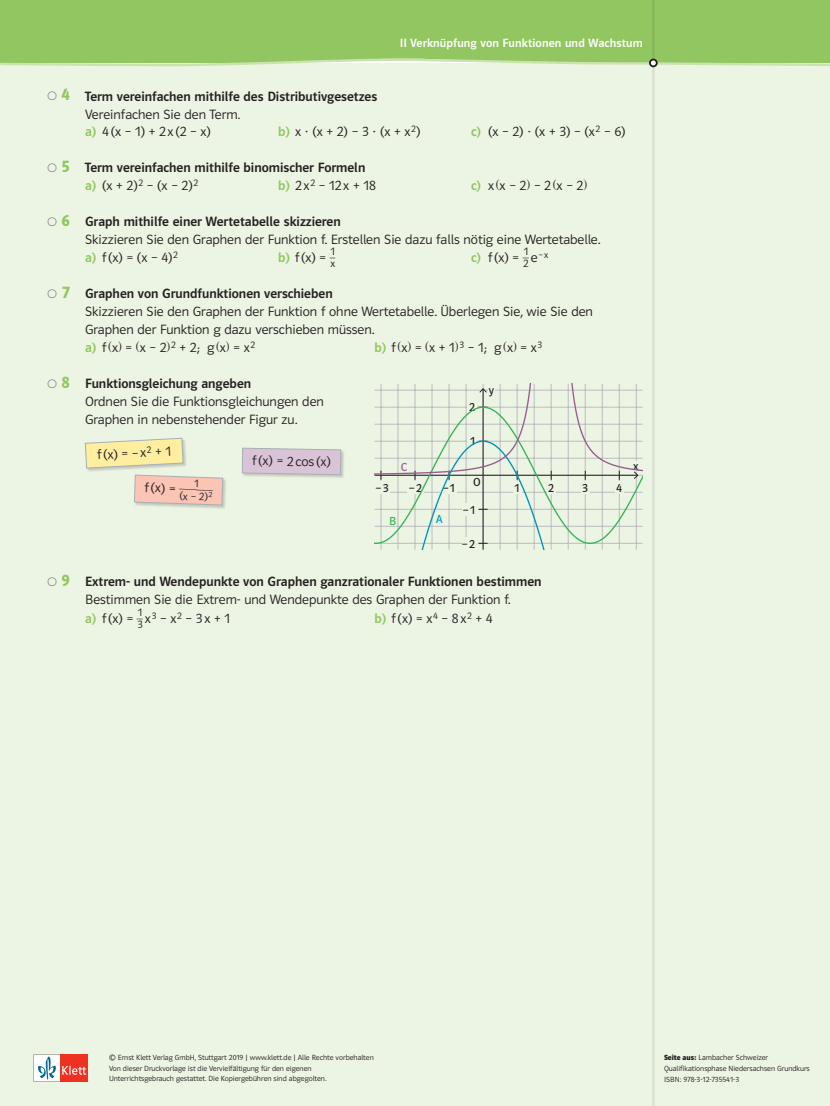
<style>
.page{position:relative;width:830px;height:1106px;background:#fff}
.page>*{position:absolute;margin:0;border:0;box-sizing:border-box;transform-origin:0 0}
.t1{font:600 16.5px "Polo CEF";color:#91c660}
.t2{font:300 13.5px/18px "Polo CEF";color:#231f20}
.t3{font:500 13.5px "Polo CEF";color:#231f20}
.LS_Kolumentitel{font:500 12px "Polo CEF";letter-spacing:.01em;color:#fff}
.t4{font:11.7px "Polo MA11 K Buch";color:#231f20}
.t5{font:11.7px "Polo MA11 K Buch";color:#995c8e}
.t6{font:11.7px "Polo MA11 K Buch";color:#36b558}
.t7{font:11.7px "Polo MA11 K Buch";color:#0093ba}
.t8{font:300 10.8px "Polo CEF";color:#231f20}
.t9{font:300 9.45px "Polo CEF";color:#231f20}
.t10{font:300 7.5px/10.6px "Polo CEF";color:#231f20}
.s1{font-weight:500;color:#91c660}
.s2{font-family:"STIX General";font-weight:400;font-size:12.75px}
.s3{font-size:10.8px}
.s4{font-size:13.5px}
.s5{font-weight:700}
</style>
<div class="page">
<div style="left:0;top:0;width:829px;height:57px;background:#91c660"></div>
<div style="left:0;top:63px;width:829px;height:1043px;background:#ecf4e3"></div>
<svg style="left:33px;top:1054px;width:54px;height:27px"></svg>
<hr style="left:651px;top:0;width:3px;height:1106px;background:#ececee">
<svg style="left:0;top:57px;width:829px;height:10px"></svg>
<div style="left:649px;top:60px;width:7px;height:6px;background:#fff;border-radius:50%"></div>
<div style="left:648px;top:59px;width:9px;height:8px;border:2px solid #231f20;border-radius:50%"></div>
<div style="left:242px;top:448px;width:103px;height:31px;background:#231f20;opacity:.2"></div>
<svg style="left:242px;top:448px;width:99px;height:27px"></svg>
<div style="left:134px;top:475px;width:93px;height:34px;background:#231f20;opacity:.2"></div>
<svg style="left:134px;top:475px;width:89px;height:30px"></svg>
<div style="left:85px;top:438px;width:102px;height:34px;background:#231f20;opacity:.2"></div>
<svg style="left:85px;top:438px;width:98px;height:30px"></svg>
<svg style="left:374px;top:384px;width:268px;height:165px"></svg>
<p class="LS_Kolumentitel" style="left:399px;top:36px;width:244px">II Verknüpfung von Funktionen und Wachstum</p>
<p class="t1" style="left:61px;top:85px;width:10px">4</p>
<p class="t1" style="left:61px;top:157px;width:10px">5</p>
<p class="t1" style="left:61px;top:211px;width:10px">6</p>
<p class="t1" style="left:62px;top:283px;width:9px">7</p>
<p class="t1" style="left:61px;top:373px;width:10px">8</p>
<p class="t1" style="left:61px;top:571px;width:10px">9</p>
<p class="t3" style="left:85px;top:89px;width:294px">Term vereinfachen mithilfe des Distributivgesetzes</p>
<p class="t2" style="left:85px;top:106px;width:157px">Vereinfachen Sie den Term.</p>
<p class="t2" style="left:85px;top:123px;width:127px"><span class="s1">a)</span> 4(x – 1) + 2x(2 – x)</p>
<p class="t2" style="left:278px;top:123px;width:144px"><span class="s1">b)</span> x ⋅ (x+2)–3 ⋅ (x+ x<sup>2</sup>)</p>
<p class="t2" style="left:471px;top:123px;width:156px"><span class="s1">c)</span> (x–2) ⋅ (x+3)–(x<sup>2</sup> –6)</p>
<p class="t3" style="left:85px;top:160px;width:282px">Term vereinfachen mithilfe binomischer Formeln</p>
<p class="t2" style="left:85px;top:177px;width:115px"><span class="s1">a)</span> (x+2)<sup>2</sup> –(x–2)<sup>2</sup></p>
<p class="t2" style="left:278px;top:177px;width:99px"><span class="s1">b)</span> 2 x<sup>2</sup> −12x+18</p>
<p class="t2" style="left:471px;top:177px;width:118px"><span class="s1">c)</span> x <span class="s2">(</span>x−2<span class="s2">)</span>−2 <span class="s2">(</span>x−2<span class="s2">)</span></p>
<p class="t3" style="left:85px;top:214px;width:257px">Graph mithilfe einer Wertetabelle skizzieren</p>
<p class="t2" style="left:85px;top:231px;width:516px">Skizzieren Sie den Graphen der Funktion f. Erstellen Sie dazu falls nötig eine Wertetabelle.</p>
<p class="t2" style="left:85px;top:249px;width:94px"><span class="s1">a)</span> f(x) = (x – 4)<sup>2</sup></p>
<p class="t2" style="left:278px;top:249px;width:59px"><span class="s1">b)</span> f(x) = <sup>_1</sup></p>
<p class="t8" style="left:330px;top:257px;width:6px">x</p>
<p class="t2" style="left:471px;top:249px;width:60px"><span class="s1">c)</span> f(x) = <sup>_1</sup></p>
<p class="t9" style="left:523px;top:249px;width:27px"><span class="s3">2</span> <span class="s4">e</span>–x</p>
<p class="t3" style="left:85px;top:286px;width:249px">Graphen von Grundfunktionen verschieben</p>
<p class="t2" style="left:85px;top:303px;width:509px">Skizzieren Sie den Graphen der Funktion f ohne Wertetabelle. Überlegen Sie, wie Sie den<br>Graphen der Funktion g dazu verschieben müssen.</p>
<p class="t2" style="left:85px;top:339px;width:171px"><span class="s1">a)</span> f <span class="s2">(</span>x<span class="s2">)</span> = <span class="s2">(</span>x − 2<span class="s2">)</span><sup>2</sup> + 2; g <span class="s2">(</span>x<span class="s2">)</span> = x<sup>2</sup></p>
<p class="t2" style="left:374px;top:339px;width:169px"><span class="s1">b)</span> f <span class="s2">(</span>x<span class="s2">)</span> = <span class="s2">(</span>x + 1<span class="s2">)</span><sup>3</sup> − 1; g <span class="s2">(</span>x<span class="s2">)</span> = x<sup>3</sup></p>
<p class="t3" style="left:85px;top:376px;width:167px">Funktionsgleichung angeben</p>
<p class="t2" style="left:85px;top:393px;width:240px">Ordnen Sie die Funktionsgleichungen den<br>Graphen in nebenstehender Figur zu.</p>
<p class="t2" style="left:252px;top:451px;width:80px;rotate:1deg">f(x) = 2cos (x)</p>
<p class="t2" style="left:145px;top:479px;width:70px;rotate:2deg">f(x) = <sup>__1</sup></p>
<p class="t8" style="left:180px;top:489px;width:34px;rotate:2deg">(x – 2)<sup>2</sup></p>
<p class="t4" style="left:488px;top:383px;width:7px">y</p>
<p class="t4" style="left:469px;top:401px;width:7px">2</p>
<p class="t4" style="left:470px;top:435px;width:6px">1</p>
<p class="t2" style="left:97px;top:446px;width:76px;rotate:-3deg">f(x)=– x<sup>2</sup> +1</p>
<p class="t5" style="left:400px;top:461px;width:8px">C</p>
<p class="t4" style="left:473px;top:475px;width:9px">O</p>
<p class="t4" style="left:375px;top:481px;width:15px">–3</p>
<p class="t4" style="left:409px;top:481px;width:15px">–2</p>
<p class="t4" style="left:442px;top:481px;width:14px">–1</p>
<p class="t4" style="left:514px;top:481px;width:6px">1</p>
<p class="t4" style="left:547px;top:481px;width:7px">2</p>
<p class="t4" style="left:581px;top:481px;width:7px">3</p>
<p class="t4" style="left:615px;top:481px;width:7px">4</p>
<p class="t6" style="left:389px;top:515px;width:9px">B</p>
<p class="t7" style="left:435px;top:513px;width:8px">A</p>
<p class="t4" style="left:462px;top:503px;width:14px">–1</p>
<p class="t4" style="left:462px;top:537px;width:15px">–2</p>
<p class="t4" style="left:632px;top:459px;width:7px">x</p>
<p class="t3" style="left:85px;top:574px;width:458px">Extrem- und Wendepunkte von Graphen ganzrationaler Funktionen bestimmen</p>
<p class="t2" style="left:85px;top:591px;width:427px">Bestimmen Sie die Extrem- und Wendepunkte des Graphen der Funktion f.</p>
<p class="t2" style="left:85px;top:609px;width:60px"><span class="s1">a)</span> f(x) = <sup>_1</sup></p>
<p class="t2" style="left:137px;top:609px;width:94px"><sub>3</sub> x<sup>3</sup> – x<sup>2</sup> –3x+1</p>
<p class="t2" style="left:374px;top:609px;width:120px"><span class="s1">b)</span> f(x) = x<sup>4</sup> – 8x<sup>2</sup> + 4</p>
<p class="t10" style="left:109px;top:1052px;width:266px">© Ernst Klett Verlag GmbH, Stuttgart 2019 | www.klett.de | Alle Rechte vorbehalten<br>Von dieser Druckvorlage ist die Vervielfältigung für den eigenen<br>Unterrichtsgebrauch gestattet. Die Kopiergebühren sind abgegolten.</p>
<p class="t10" style="left:663px;top:1052px;width:147px"><span class="s5">Seite aus:</span> Lambacher Schweizer<br>Qualifikationsphase Niedersachsen Grundkurs<br>ISBN: 978-3-12-735541-3</p>
</div>
